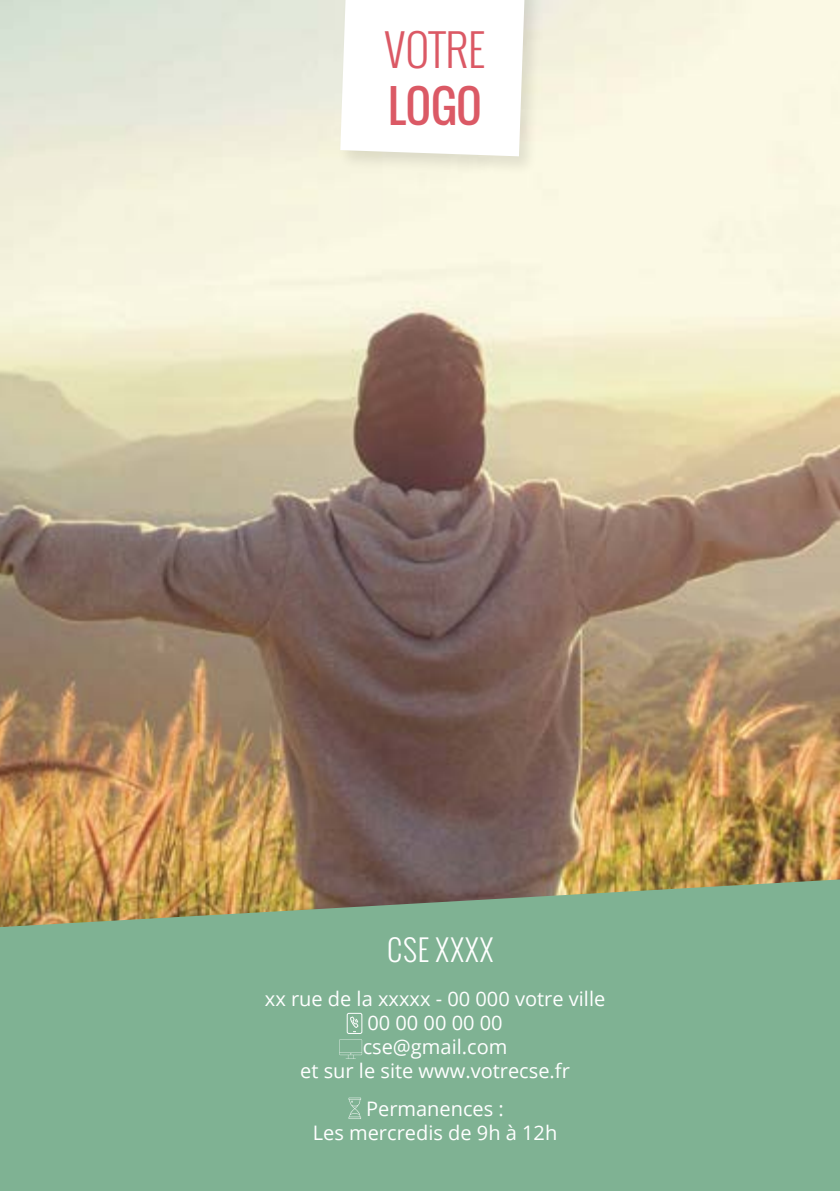
<style>
.page{position:relative;width:840px;height:1191px;background:#fff}
.page>*{position:absolute;margin:0;border:0;box-sizing:border-box;transform-origin:0 0}
.t1{font:300 43.8px "Oswald";color:#db5965}
.t2{font:43.8px "Oswald";color:#db5965}
.t3{font:300 29.2px "Oswald";letter-spacing:.02em;color:#fff}
.t4{font:20px/24px "Open Sans";color:#fff;text-align:center}
</style>
<div class="page">
<img style="left:0;top:0;width:839px;height:879px">
<svg style="left:0;top:879px;width:839px;height:312px;background:#81ad8d"></svg>
<svg style="left:339px;top:1012px;width:23px;height:46px"></svg>
<svg style="left:348px;top:1097px;width:13px;height:22px"></svg>
<div style="left:337px;top:0;width:210px;height:175px;background:#000;opacity:.1"></div>
<svg style="left:340px;top:0;width:184px;height:156px"></svg>
<h1 class="t1" style="left:384px;top:20px;width:102px">VOTRE</h1>
<h1 class="t2" style="left:388px;top:73px;width:95px">LOGO</h1>
<h2 class="t3" style="left:387px;top:929px;width:108px">CSE XXXX</h2>
<p class="t4" style="left:265px;top:986px;width:342px">xx rue de la xxxxx - 00 000 votre ville<br>00 00 00 00 00<br>cse@gmail.com<br>et sur le site www.votrecse.fr</p>
<p class="t4" style="left:312px;top:1096px;width:246px">Permanences :<br>Les mercredis de 9h à 12h</p>
</div>
